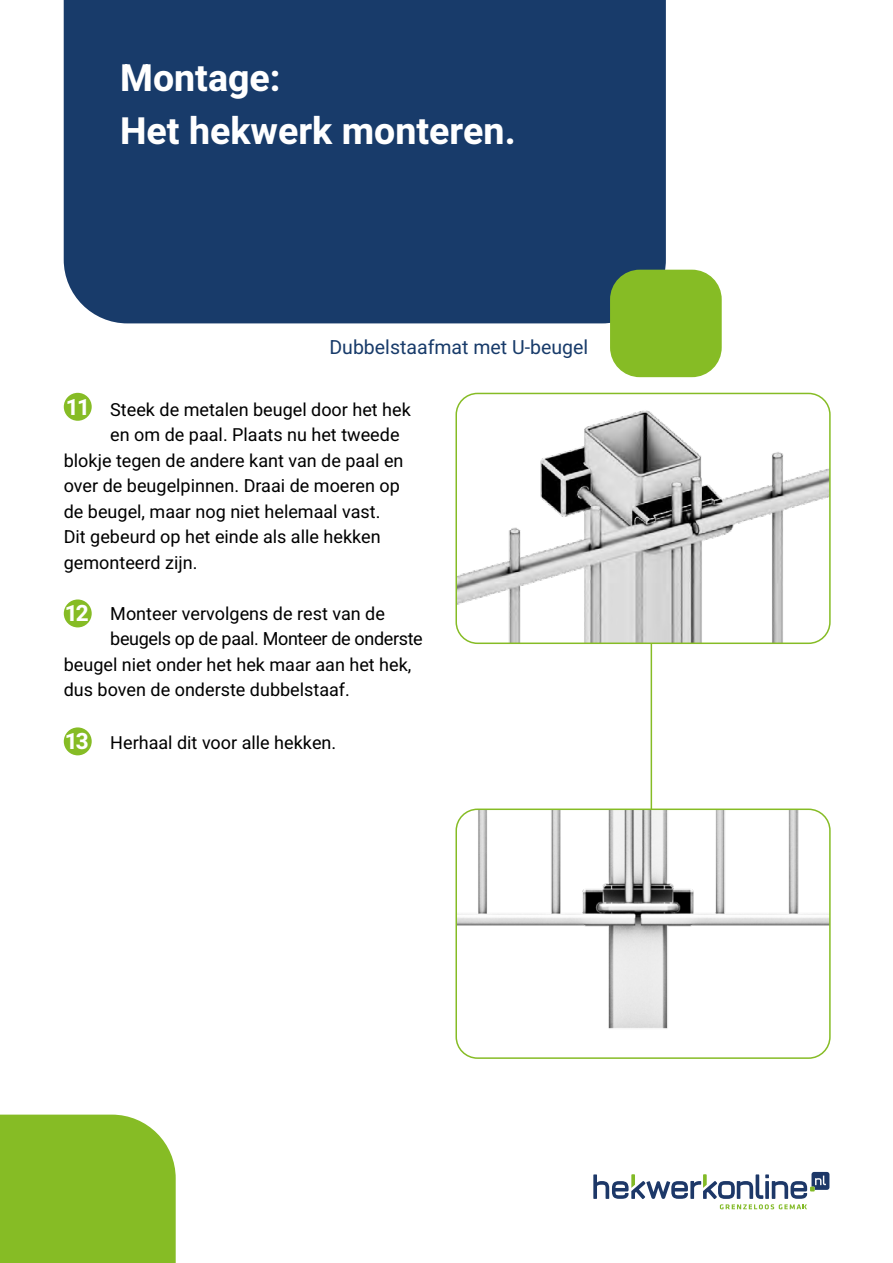
<style>
.page{position:relative;width:893px;height:1263px;background:#fff}
.page>*{position:absolute;margin:0;border:0;box-sizing:border-box;transform-origin:0 0}
.t1{font:700 37.5px/52.5px "Heebo";color:#fff}
.t2{font:700 22.5px "Heebo";color:#fff}
.t3{font:19.5px "Heebo";color:#183b6a}
.t4{font:18px "Heebo";color:#000}
.t5{font:18px "Heebo";letter-spacing:-.02em;color:#000}
</style>
<div class="page">
<div style="left:64px;top:0;width:602px;height:323px;background:#183b6a"></div>
<div style="left:0;top:1114px;width:176px;height:149px;background:#86bc25"></div>
<div style="left:610px;top:270px;width:112px;height:107px;background:#86bc25;border-radius:30px"></div>
<hr style="left:651px;top:610px;width:1px;height:266px;background:#86bc25">
<img style="left:458px;top:393px;width:370px;height:248px">
<div style="left:455px;top:393px;width:376px;height:251px;border:2px solid #86bc25;border-radius:21px"></div>
<img style="left:458px;top:811px;width:370px;height:245px">
<div style="left:455px;top:808px;width:376px;height:251px;border:2px solid #86bc25;border-radius:21px"></div>
<div style="left:64px;top:393px;width:28px;height:28px;background:#86bc25;border-radius:50%"></div>
<div style="left:64px;top:599px;width:28px;height:28px;background:#86bc25;border-radius:50%"></div>
<div style="left:64px;top:727px;width:28px;height:28px;background:#86bc25;border-radius:50%"></div>
<svg style="left:593px;top:1172px;width:236px;height:37px"></svg>
<h1 class="t1" style="left:120px;top:52px;width:397px">Montage:<br>Het hekwerk monteren.</h1>
<p class="t3" style="left:329px;top:334px;width:260px">Dubbelstaafmat met U-beugel</p>
<p class="t2" style="left:66px;top:391px;width:26px">11</p>
<p class="t4" style="left:110px;top:397px;width:302px">Steek de metalen beugel door het hek</p>
<p class="t4" style="left:110px;top:422px;width:291px">en om de paal. Plaats nu het tweede</p>
<p class="t4" style="left:64px;top:448px;width:341px">blokje tegen de andere kant van de paal en</p>
<p class="t4" style="left:64px;top:473px;width:338px">over de beugelpinnen. Draai de moeren op</p>
<p class="t4" style="left:64px;top:499px;width:318px">de beugel, maar nog niet helemaal vast.</p>
<p class="t4" style="left:64px;top:524px;width:318px">Dit gebeurd op het einde als alle hekken</p>
<p class="t4" style="left:64px;top:550px;width:135px">gemonteerd zijn.</p>
<p class="t4" style="left:110px;top:601px;width:276px">Monteer vervolgens de rest van de</p>
<p class="t5" style="left:110px;top:626px;width:314px">beugels op de paal. Monteer de onderste</p>
<p class="t4" style="left:64px;top:652px;width:349px">beugel niet onder het hek maar aan het hek,</p>
<p class="t4" style="left:64px;top:677px;width:288px">dus boven de onderste dubbelstaaf.</p>
<p class="t4" style="left:110px;top:730px;width:227px">Herhaal dit voor alle hekken.</p>
<p class="t2" style="left:65px;top:598px;width:26px">12</p>
<p class="t2" style="left:65px;top:726px;width:26px">13</p>
</div>
